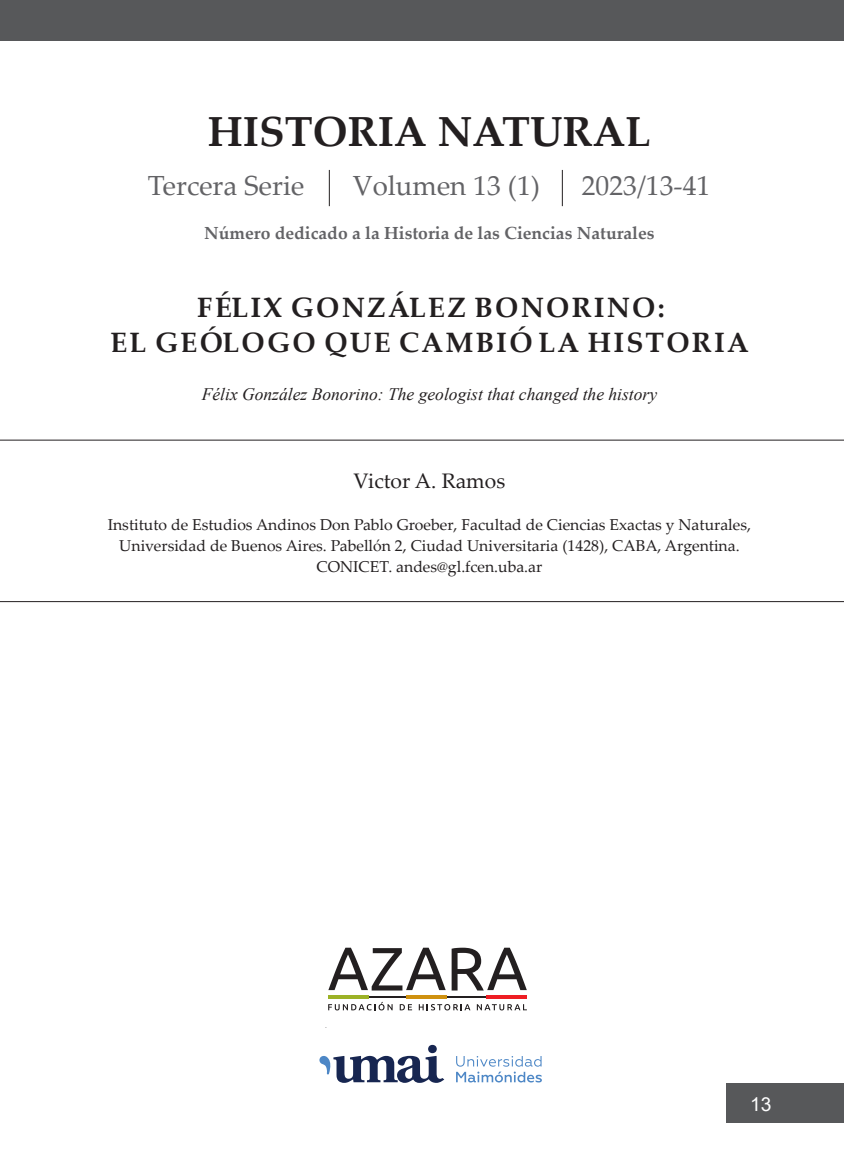
<style>
.page{position:relative;width:844px;height:1166px;background:#fff}
.page>*{position:absolute;margin:0;border:0;box-sizing:border-box;transform-origin:0 0}
.t1{font:700 42px "Palatino Linotype";color:#231f20}
.t2{font:700 28px/35px "Palatino Linotype";letter-spacing:.075em;color:#231f20;text-align:center}
.t3{font:27.65px "Palatino Linotype";color:#636366}
.t4{font:21px "Palatino Linotype";color:#231f20}
.t5{font:19.25px "Arial";color:#fff}
.t6{font:italic 17.5px "Times New Roman";color:#231f20}
.t7{font:700 17.5px "Palatino Linotype";color:#636366}
.t8{font:15.75px/21px "Palatino Linotype";color:#231f20;text-align:center}
</style>
<div class="page">
<div style="left:726px;top:1083px;width:117px;height:39px;background:#57585a"></div>
<hr style="left:0;top:440px;width:843px;height:1px;background:#231f20">
<hr style="left:0;top:601px;width:843px;height:1px;background:#231f20">
<div style="left:0;top:0;width:843px;height:41px;background:#57585a"></div>
<hr style="left:329px;top:170px;width:1px;height:36px;background:#231f20">
<hr style="left:562px;top:170px;width:1px;height:36px;background:#231f20">
<svg style="left:328px;top:1002px;width:64px;height:8px"></svg>
<svg style="left:399px;top:1004px;width:13px;height:6px"></svg>
<svg style="left:418px;top:1004px;width:52px;height:6px"></svg>
<svg style="left:476px;top:1004px;width:50px;height:6px"></svg>
<hr style="left:328px;top:996px;width:198px;height:1px;background:#231f20">
<svg style="left:451px;top:947px;width:75px;height:43px"></svg>
<svg style="left:328px;top:947px;width:117px;height:43px"></svg>
<hr style="left:328px;top:995px;width:40px;height:3px;background:#9cb226">
<hr style="left:406px;top:995px;width:40px;height:3px;background:#cf910f">
<hr style="left:486px;top:995px;width:40px;height:3px;background:#ee1d23">
<svg style="left:456px;top:1056px;width:85px;height:26px"></svg>
<svg style="left:319px;top:1045px;width:125px;height:38px"></svg>
<h1 class="t1" style="left:208px;top:102px;width:444px">HISTORIA NATURAL</h1>
<h3 class="t3" style="left:148px;top:166px;width:158px">Tercera Serie</h3>
<h3 class="t3" style="left:352px;top:166px;width:189px">Volumen 13 (1)</h3>
<h3 class="t3" style="left:581px;top:166px;width:130px">2023/13-41</h3>
<p class="t7" style="left:204px;top:220px;width:452px">Número dedicado a la Historia de las Ciencias Naturales</p>
<h2 class="t2" style="left:110px;top:289px;width:639px">FÉLIX GONZÁLEZ BONORINO:<br>EL GEÓLOGO QUE CAMBIÓ LA HISTORIA</h2>
<p class="t6" style="left:202px;top:382px;width:456px">Félix González Bonorino: The geologist that changed the history</p>
<h3 class="t4" style="left:353px;top:466px;width:153px">Victor A. Ramos</h3>
<p class="t8" style="left:108px;top:513px;width:644px">Instituto de Estudios Andinos Don Pablo Groeber, Facultad de Ciencias Exactas y Naturales,<br>Universidad de Buenos Aires. Pabellón 2, Ciudad Universitaria (1428), CABA, Argentina.<br>CONICET. andes@gl.fcen.uba.ar</p>
<p class="t5" style="left:750px;top:1090px;width:23px">13</p>
</div>
